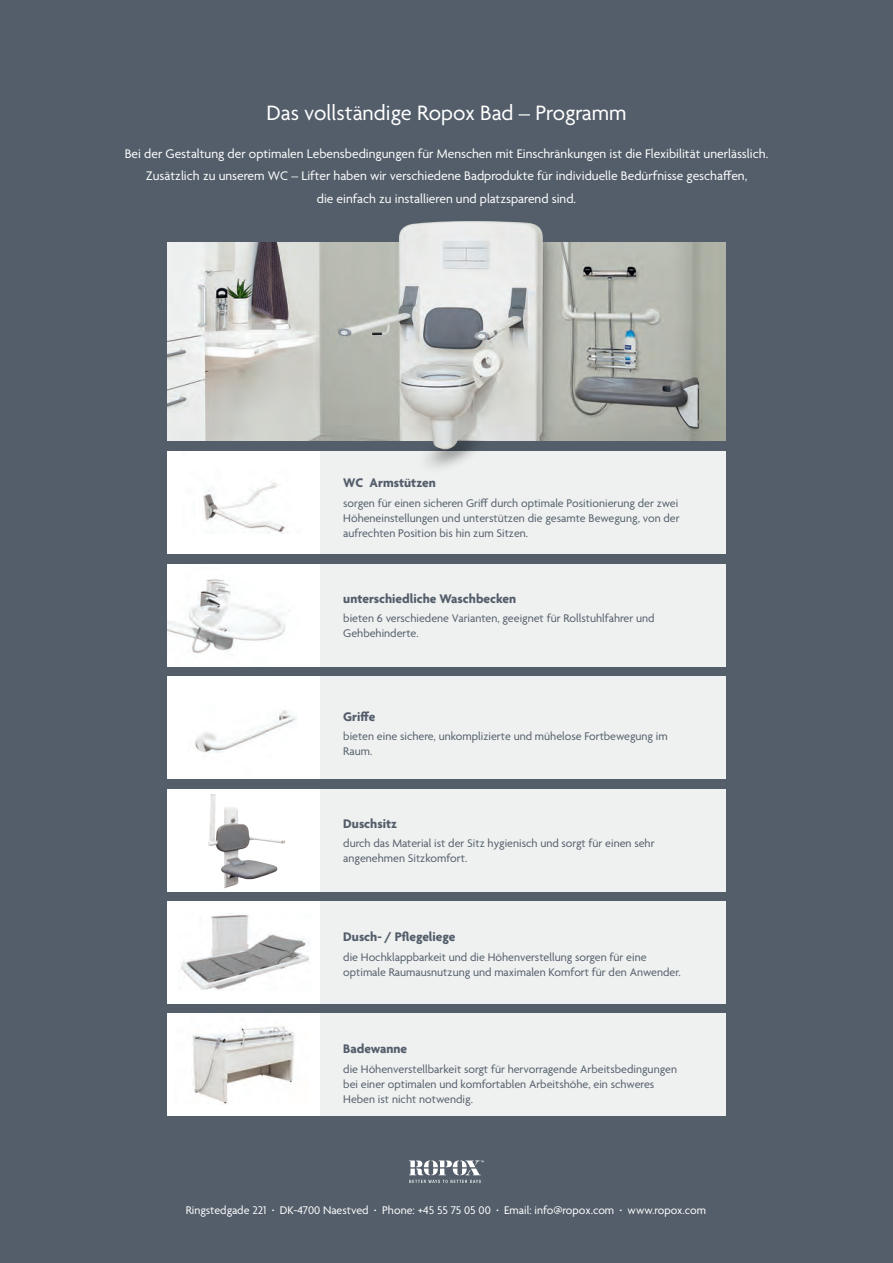
<style>
.page{position:relative;width:893px;height:1263px;background:#535e6a}
.page>*{position:absolute;margin:0;border:0;box-sizing:border-box;transform-origin:0 0}
.t1{font:22.5px "Agenda";color:#fff}
.t2{font:13.5px/22.5px "Agenda";color:#fff;text-align:center}
.t3{font:700 13.5px "Agenda";color:#535e6a}
.t4{font:12px/15px "Agenda";color:#535e6a}
.t5{font:12px "Agenda";color:#fff}
.s1{font-size:6px}
</style>
<div class="page">
<svg style="left:409px;top:1160px;width:75px;height:23px"></svg>
<div style="left:167px;top:564px;width:153px;height:102px;background:#fff"></div>
<img style="left:167px;top:579px;width:123px;height:74px">
<div style="left:320px;top:564px;width:406px;height:102px;background:#eff0f0"></div>
<div style="left:167px;top:677px;width:153px;height:102px;background:#fff"></div>
<img style="left:194px;top:710px;width:103px;height:43px">
<div style="left:320px;top:677px;width:406px;height:102px;background:#eff0f0"></div>
<div style="left:167px;top:452px;width:153px;height:102px;background:#fff"></div>
<img style="left:203px;top:482px;width:83px;height:52px">
<div style="left:320px;top:452px;width:406px;height:102px;background:#eff0f0"></div>
<div style="left:167px;top:789px;width:153px;height:102px;background:#fff"></div>
<img style="left:208px;top:794px;width:78px;height:95px">
<div style="left:320px;top:789px;width:406px;height:102px;background:#eff0f0"></div>
<div style="left:167px;top:1014px;width:153px;height:102px;background:#fff"></div>
<img style="left:192px;top:1026px;width:103px;height:79px">
<div style="left:320px;top:1014px;width:406px;height:102px;background:#eff0f0"></div>
<div style="left:167px;top:902px;width:153px;height:102px;background:#fff"></div>
<img style="left:178px;top:913px;width:133px;height:78px">
<div style="left:320px;top:902px;width:406px;height:102px;background:#eff0f0"></div>
<img style="left:167px;top:242px;width:559px;height:198px">
<img style="left:391px;top:450px;width:106px;height:18px">
<img style="left:339px;top:221px;width:204px;height:229px">
<h1 class="t1" style="left:266px;top:100px;width:362px">Das vollständige Ropox Bad – Programm</h1>
<p class="t2" style="left:125px;top:143px;width:645px">Bei der Gestaltung der optimalen Lebensbedingungen für Menschen mit Einschränkungen ist die Flexibilität unerlässlich.<br>Zusätzlich zu unserem WC – Lifter haben wir verschiedene Badprodukte für individuelle Bedürfnisse geschaffen,<br>die einfach zu installieren und platzsparend sind.</p>
<p class="t3" style="left:343px;top:475px;width:94px">WC Armstützen</p>
<p class="t4" style="left:343px;top:496px;width:338px;text-align:justify">sorgen für einen sicheren Griff durch optimale Positionierung der zwei Höheneinstellungen und unterstützen die gesamte Bewegung, von der aufrechten Position bis hin zum Sitzen.</p>
<p class="t3" style="left:343px;top:591px;width:174px">unterschiedliche Waschbecken</p>
<p class="t4" style="left:343px;top:611px;width:313px">bieten 6 verschiedene Varianten, geeignet für Rollstuhlfahrer und<br>Gehbehinderte.</p>
<p class="t3" style="left:343px;top:709px;width:34px">Griffe</p>
<p class="t4" style="left:343px;top:730px;width:326px">bieten eine sichere, unkomplizierte und mühelose Fortbewegung im<br>Raum.</p>
<p class="t3" style="left:343px;top:816px;width:55px">Duschsitz</p>
<p class="t4" style="left:343px;top:837px;width:313px">durch das Material ist der Sitz hygienisch und sorgt für einen sehr angenehmen Sitzkomfort.</p>
<p class="t3" style="left:343px;top:930px;width:114px">Dusch- / Pflegeliege</p>
<p class="t4" style="left:343px;top:950px;width:339px">die Hochklappbarkeit und die Höhenverstellung sorgen für eine optimale Raumausnutzung und maximalen Komfort für den Anwender.</p>
<p class="t3" style="left:343px;top:1042px;width:65px">Badewanne</p>
<p class="t4" style="left:343px;top:1062px;width:335px">die Höhenverstellbarkeit sorgt für hervorragende Arbeitsbedingungen bei einer optimalen und komfortablen Arbeitshöhe, ein schweres<br>Heben ist nicht notwendig.</p>
<p class="t5" style="left:186px;top:1203px;width:522px">Ringstedgade 221 <span class="s1">•</span> DK-4700 Naestved <span class="s1">•</span> Phone: +45 55 75 05 00 <span class="s1">•</span> Email: info@ropox.com <span class="s1">•</span> www.ropox.com</p>
</div>
